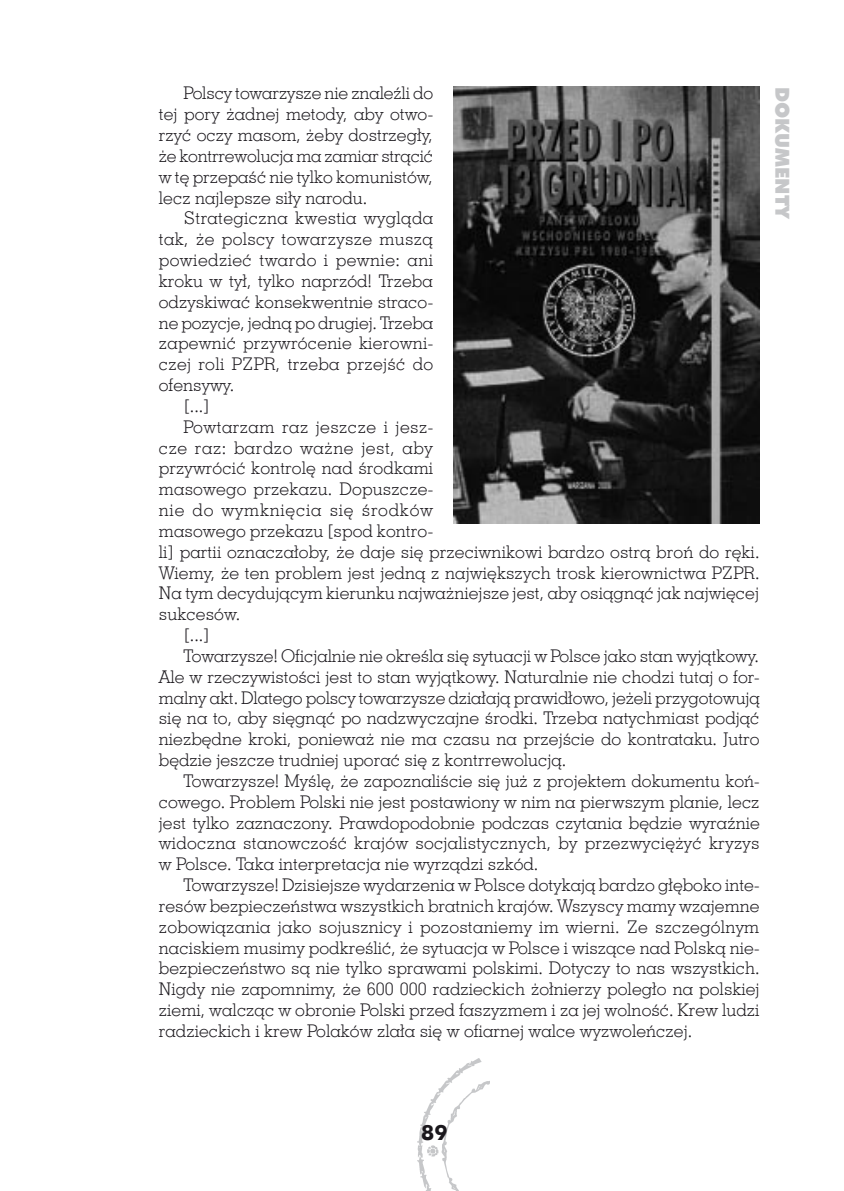
<style>
.page{position:relative;width:844px;height:1191px;background:#fff}
.page>*{position:absolute;margin:0;border:0;box-sizing:border-box;transform-origin:0 0}
.t1{font:700 21px "Futura EU";color:#1a171c}
.t2{font:19.25px "Futura X Blk EU";color:#c6c7c9}
.t3{font:17.5px/20.8px "Geo Slab 703 Lt EU";color:#1a171c;text-align:justify}
.t4{font:17.5px "Geo Slab 703 Lt EU";letter-spacing:.02em;color:#1a171c}
.t5{font:17.5px "Geo Slab 703 Lt EU";letter-spacing:.03em;color:#1a171c}
.t6{font:17.5px "Geo Slab 703 Lt EU";letter-spacing:.025em;color:#1a171c}
.t7{font:17.5px "Geo Slab 703 Lt EU";letter-spacing:.04em;color:#1a171c}
</style>
<div class="page">
<img style="left:418px;top:1058px;width:72px;height:133px">
<img style="left:453px;top:87px;width:306px;height:436px">
<p class="t3" style="left:159px;top:83px;width:276px;text-indent:25px">Polscy towarzysze nie znaleźli do tej pory żadnej metody, aby otwo&shy;rzyć oczy masom, żeby dostrzegły, że kontrrewolucja ma zamiar strącić w tę przepaść nie tylko komunistów, lecz najlepsze siły narodu.</p>
<p class="t3" style="left:184px;top:208px;width:251px">Strategiczna kwestia wygląda</p>
<p class="t4" style="left:159px;top:228px;width:275px">tak, że polscy towarzysze muszą</p>
<p class="t4" style="left:159px;top:249px;width:276px">powiedzieć twardo i pewnie: ani</p>
<p class="t3" style="left:159px;top:270px;width:275px">kroku w tył, tylko naprzód! Trzeba</p>
<p class="t3" style="left:159px;top:291px;width:276px">odzyskiwać konsekwentnie straco-</p>
<p class="t3" style="left:159px;top:312px;width:276px">ne pozycje, jedną po drugiej. Trzeba</p>
<p class="t3" style="left:159px;top:333px;width:276px">zapewnić przywrócenie kierowni-</p>
<p class="t3" style="left:159px;top:353px;width:276px">czej roli PZPR, trzeba przejść do</p>
<p class="t3" style="left:159px;top:374px;width:77px">ofensywy.</p>
<p class="t3" style="left:184px;top:395px;width:28px">[...]</p>
<p class="t6" style="left:184px;top:416px;width:251px">Powtarzam raz jeszcze i jesz-</p>
<p class="t5" style="left:159px;top:437px;width:275px">cze raz: bardzo ważne jest, aby</p>
<p class="t3" style="left:159px;top:458px;width:276px">przywrócić kontrolę nad środkami</p>
<p class="t3" style="left:159px;top:478px;width:276px">masowego przekazu. Dopuszcze-</p>
<p class="t7" style="left:159px;top:499px;width:275px">nie do wymknięcia się środków</p>
<p class="t3" style="left:159px;top:520px;width:276px">masowego przekazu [spod kontro-</p>
<p class="t3" style="left:159px;top:541px;width:602px">li] partii oznaczałoby, że daje się przeciwnikowi bardzo ostrą broń do ręki.</p>
<p class="t3" style="left:159px;top:562px;width:602px">Wiemy, że ten problem jest jedną z największych trosk kierownictwa PZPR.</p>
<p class="t3" style="left:159px;top:583px;width:601px">Na tym decydującym kierunku najważniejsze jest, aby osiągnąć jak najwięcej</p>
<p class="t3" style="left:159px;top:603px;width:83px">sukcesów.</p>
<p class="t3" style="left:184px;top:624px;width:28px">[...]</p>
<p class="t3" style="left:184px;top:645px;width:576px">Towarzysze! Oficjalnie nie określa się sytuacji w Polsce jako stan wyjątkowy.</p>
<p class="t3" style="left:159px;top:666px;width:602px">Ale w rzeczywistości jest to stan wyjątkowy. Naturalnie nie chodzi tutaj o for-</p>
<p class="t3" style="left:159px;top:687px;width:602px">malny akt. Dlatego polscy towarzysze działają prawidłowo, jeżeli przygotowują</p>
<p class="t3" style="left:159px;top:707px;width:602px">się na to, aby sięgnąć po nadzwyczajne środki. Trzeba natychmiast podjąć</p>
<p class="t3" style="left:159px;top:728px;width:602px">niezbędne kroki, ponieważ nie ma czasu na przejście do kontrataku. Jutro</p>
<p class="t3" style="left:159px;top:749px;width:409px">będzie jeszcze trudniej uporać się z kontrrewolucją.</p>
<p class="t3" style="left:184px;top:770px;width:577px">Towarzysze! Myślę, że zapoznaliście się już z projektem dokumentu koń-</p>
<p class="t3" style="left:159px;top:791px;width:602px">cowego. Problem Polski nie jest postawiony w nim na pierwszym planie, lecz</p>
<p class="t3" style="left:159px;top:812px;width:602px">jest tylko zaznaczony. Prawdopodobnie podczas czytania będzie wyraźnie</p>
<p class="t3" style="left:159px;top:832px;width:602px">widoczna stanowczość krajów socjalistycznych, by przezwyciężyć kryzys</p>
<p class="t3" style="left:159px;top:853px;width:381px">w Polsce. Taka interpretacja nie wyrządzi szkód.</p>
<p class="t3" style="left:184px;top:874px;width:577px">Towarzysze! Dzisiejsze wydarzenia w Polsce dotykają bardzo głęboko inte-</p>
<p class="t3" style="left:159px;top:895px;width:602px">resów bezpieczeństwa wszystkich bratnich krajów. Wszyscy mamy wzajemne</p>
<p class="t3" style="left:159px;top:916px;width:601px">zobowiązania jako sojusznicy i pozostaniemy im wierni. Ze szczególnym</p>
<p class="t3" style="left:159px;top:937px;width:602px">naciskiem musimy podkreślić, że sytuacja w Polsce i wiszące nad Polską nie-</p>
<p class="t3" style="left:159px;top:957px;width:602px">bezpieczeństwo są nie tylko sprawami polskimi. Dotyczy to nas wszystkich.</p>
<p class="t3" style="left:159px;top:978px;width:602px">Nigdy nie zapomnimy, że 600 000 radzieckich żołnierzy poległo na polskiej</p>
<p class="t3" style="left:159px;top:999px;width:602px">ziemi, walcząc w obronie Polski przed faszyzmem i za jej wolność. Krew ludzi</p>
<p class="t3" style="left:159px;top:1020px;width:534px">radzieckich i krew Polaków zlała się w ofiarnej walce wyzwoleńczej.</p>
<p class="t2" style="left:794px;top:87px;width:135px;rotate:90deg">DOKUMENTY</p>
<p class="t1" style="left:421px;top:1119px;width:14px">89</p>
</div>
